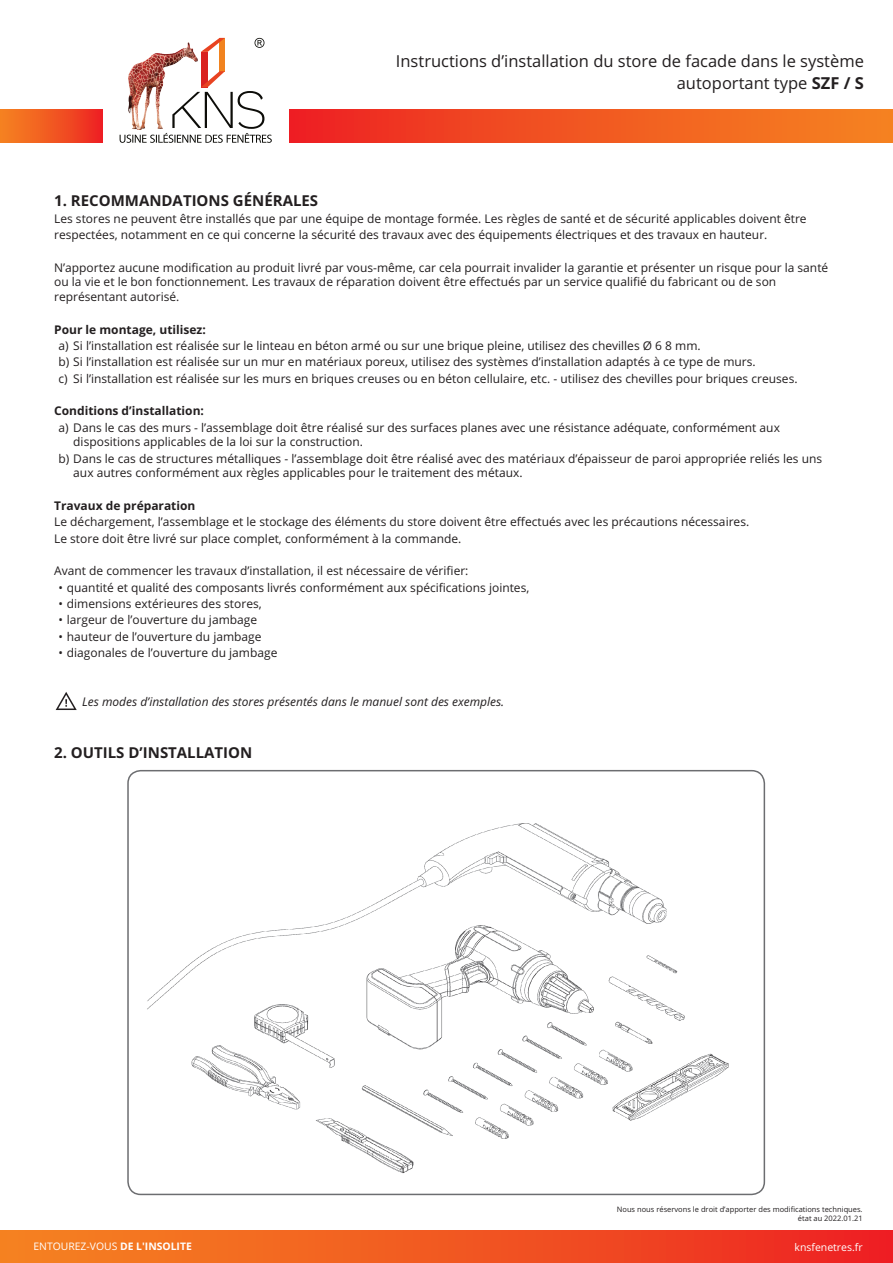
<style>
.page{position:relative;width:893px;height:1263px;background:#fff}
.page>*{position:absolute;margin:0;border:0;box-sizing:border-box;transform-origin:0 0}
.t1{font:16.5px/22.5px "Open Sans";color:#231f20;text-align:right}
.t2{font:700 15px "Open Sans";color:#231f20}
.t3{font:12px/16.4px "Open Sans";color:#231f20}
.t4{font:700 12px "Open Sans";color:#231f20}
.t5{font:italic 12px "Open Sans";color:#231f20}
.t6{font:10.5px "Open Sans";color:#fff}
.t7{font:10.35px "Open Sans";color:#fff}
.t8{font:7.5px/9.1px "Open Sans";color:#231f20;text-align:right}
.s1{font-weight:700}
</style>
<div class="page">
<div style="left:289px;top:110px;width:604px;height:33px;background:linear-gradient(to right,#ed2423,#f58721)"></div>
<div style="left:0;top:110px;width:102px;height:33px;background:linear-gradient(to right,#f58621,#ed2623)"></div>
<svg style="left:120px;top:38px;width:152px;height:105px"></svg>
<img style="left:128px;top:42px;width:69px;height:87px">
<div style="left:0;top:1231px;width:893px;height:32px;background:linear-gradient(to right,#f58721,#ed2423)"></div>
<svg style="left:56px;top:692px;width:21px;height:18px"></svg>
<img style="left:128px;top:771px;width:636px;height:423px">
<div style="left:127px;top:770px;width:638px;height:425px;border:2px solid #6c6d70;border-radius:13px"></div>
<h1 class="t1" style="left:396px;top:51px;width:470px">Instructions d’installation du store de facade dans le système autoportant type <span class="s1">SZF / S</span></h1>
<p class="t2" style="left:54px;top:194px;width:266px">1. RECOMMANDATIONS GÉNÉRALES</p>
<p class="t3" style="left:54px;top:212px;width:754px">Les stores ne peuvent être installés que par une équipe de montage formée. Les règles de santé et de sécurité applicables doivent être respectées, notamment en ce qui concerne la sécurité des travaux avec des équipements électriques et des travaux en hauteur.</p>
<p class="t3" style="left:54px;top:261px;width:776px;line-height:14.5px">N’apportez aucune modification au produit livré par vous-même, car cela pourrait invalider la garantie et présenter un risque pour la santé ou la vie et le bon fonctionnement. Les travaux de réparation doivent être effectués par un service qualifié du fabricant ou de son représentant autorisé.</p>
<p class="t4" style="left:54px;top:324px;width:153px">Pour le montage, utilisez:</p>
<p class="t3" style="left:58px;top:339px;width:741px">a) Si l’installation est réalisée sur le linteau en béton armé ou sur une brique pleine, utilisez des chevilles Ø 6 8 mm.<br>b) Si l’installation est réalisée sur un mur en matériaux poreux, utilisez des systèmes d’installation adaptés à ce type de murs.<br>c) Si l’installation est réalisée sur les murs en briques creuses ou en béton cellulaire, etc. - utilisez des chevilles pour briques creuses.</p>
<p class="t4" style="left:54px;top:406px;width:151px">Conditions d’installation:</p>
<p class="t3" style="left:73px;top:421px;width:708px;line-height:14.5px;text-indent:-15px">a) Dans le cas des murs - l’assemblage doit être réalisé sur des surfaces planes avec une résistance adéquate, conformément aux dispositions applicables de la loi sur la construction.</p>
<p class="t3" style="left:73px;top:452px;width:750px;line-height:14.5px;text-indent:-15px">b) Dans le cas de structures métalliques - l’assemblage doit être réalisé avec des matériaux d’épaisseur de paroi appropriée reliés les uns aux autres conformément aux règles applicables pour le traitement des métaux.</p>
<p class="t4" style="left:54px;top:501px;width:143px">Travaux de préparation</p>
<p class="t3" style="left:54px;top:515px;width:697px">Le déchargement, l’assemblage et le stockage des éléments du store doivent être effectués avec les précautions nécessaires.<br>Le store doit être livré sur place complet, conformément à la commande.</p>
<p class="t3" style="left:54px;top:564px;width:416px">Avant de commencer les travaux d’installation, il est nécessaire de vérifier:</p>
<p class="t3" style="left:58px;top:580px;width:472px">• quantité et qualité des composants livrés conformément aux spécifications jointes,</p>
<p class="t3" style="left:58px;top:597px;width:205px">• dimensions extérieures des stores,</p>
<p class="t3" style="left:58px;top:613px;width:200px">• largeur de l’ouverture du jambage</p>
<p class="t3" style="left:58px;top:629px;width:205px">• hauteur de l’ouverture du jambage</p>
<p class="t3" style="left:58px;top:646px;width:220px">• diagonales de l’ouverture du jambage</p>
<p class="t5" style="left:82px;top:697px;width:424px">Les modes d’installation des stores présentés dans le manuel sont des exemples.</p>
<p class="t2" style="left:54px;top:747px;width:200px">2. OUTILS D’INSTALLATION</p>
<p class="t8" style="left:617px;top:1205px;width:247px">Nous nous réservons le droit d’apporter des modifications techniques. état au 2022.01.21</p>
<p class="t7" style="left:33px;top:1242px;width:160px">ENTOUREZ-VOUS <span class="s1">DE L'INSOLITE</span></p>
<p class="t6" style="left:794px;top:1242px;width:70px">knsfenetres.fr</p>
</div>
